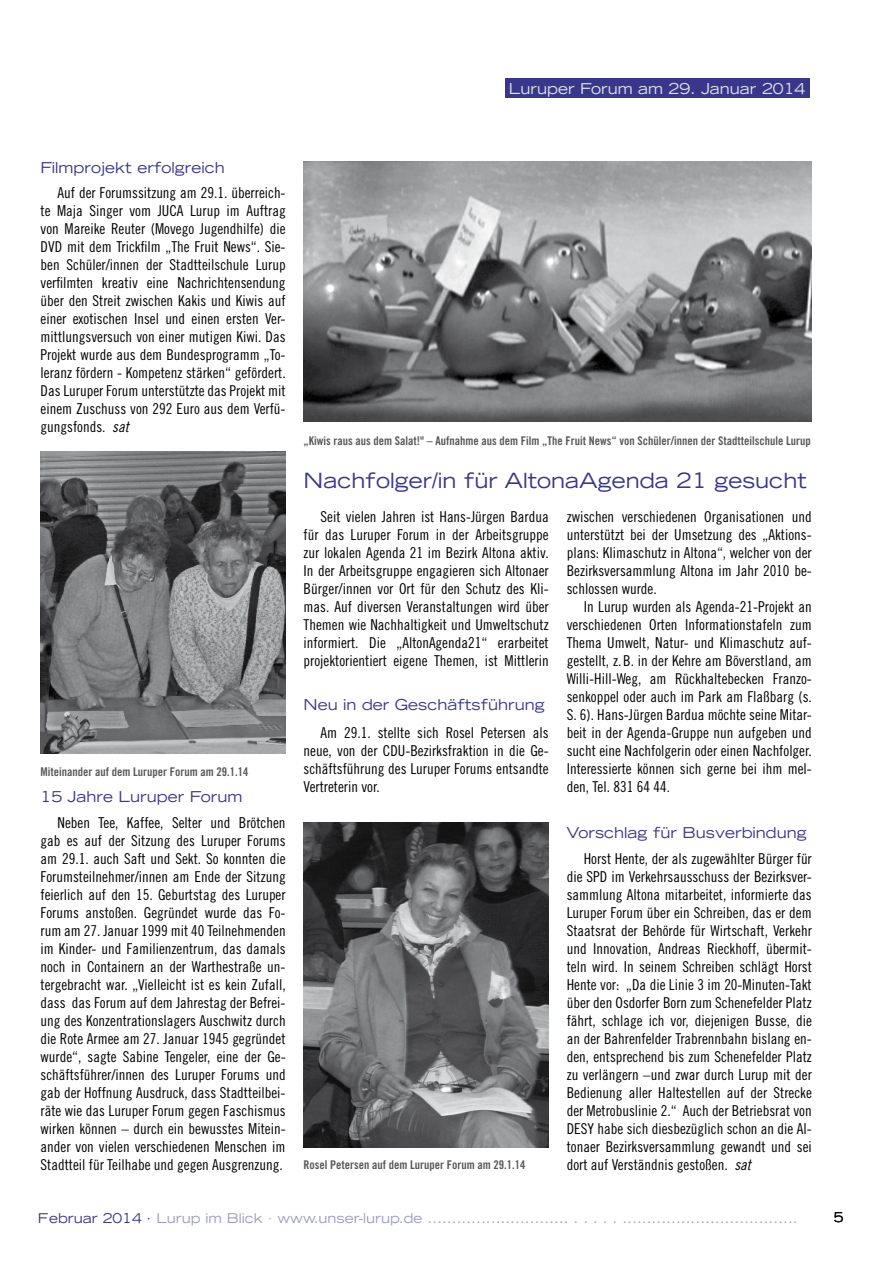
<style>
.page{position:relative;width:893px;height:1263px;background:#fff}
.page>*{position:absolute;margin:0;border:0;box-sizing:border-box;transform-origin:0 0}
.t1{font:expanded 21px "Trade Gothic LH";color:#38378b}
.t2{font:15px/18px "Trade Gothic Cond Eighteen";color:#000;text-align:justify}
.t3{font:expanded 15px "Trade Gothic LH";color:#38378b}
.t4{font:expanded 15px "Trade Gothic LH";color:#e3e4e4}
.t5{font:expanded 13.5px "Trade Gothic LH";color:#9c9bc5}
.t6{font:expanded 13.5px "Trade Gothic LH";color:#000}
.t7{font:12px "Trade Gothic Bold Cond Twenty";color:#58585a}
.s1{font-family:"Trade Gothic Cond Eighteen Obl"}
.s2{color:#38378b}
</style>
<div class="page">
<div style="left:505px;top:78px;width:305px;height:20px;background:#38378b"></div>
<img style="left:304px;top:162px;width:508px;height:260px">
<img style="left:304px;top:822px;width:245px;height:326px">
<img style="left:41px;top:451px;width:245px;height:302px">
<p class="t4" style="left:509px;top:78px;width:298px">Luruper Forum am 29. Januar 2014</p>
<p class="t3" style="left:41px;top:157px;width:186px">Filmprojekt erfolgreich</p>
<p class="t2" style="left:41px;top:183px;width:247px;text-indent:17px">Auf der Forumssitzung am 29.1. überreich&shy;te Maja Singer vom JUCA Lurup im Auftrag von Mareike Reuter (Movego Jugendhilfe) die DVD mit dem Trickfilm „The Fruit News“. Sie&shy;ben Schüler/innen der Stadtteilschule Lurup verfilmten kreativ eine Nachrichtensendung über den Streit zwischen Kakis und Kiwis auf einer exotischen Insel und einen ersten Ver&shy;mittlungsversuch von einer mutigen Kiwi. Das Projekt wurde aus dem Bundesprogramm „To&shy;leranz fördern - Kompetenz stärken“ gefördert.<br>Das Luruper Forum unterstützte das Projekt mit einem Zuschuss von 292 Euro aus dem Verfü&shy;gungsfonds. <span class="s1">sat</span></p>
<p class="t7" style="left:41px;top:765px;width:209px">Miteinander auf dem Luruper Forum am 29.1.14</p>
<p class="t3" style="left:41px;top:786px;width:203px">15 Jahre Luruper Forum</p>
<p class="t2" style="left:41px;top:813px;width:247px;text-indent:17px">Neben Tee, Kaffee, Selter und Brötchen gab es auf der Sitzung des Luruper Forums am 29.1. auch Saft und Sekt. So konnten die Forumsteilnehmer/innen am Ende der Sitzung feierlich auf den 15. Geburtstag des Luruper Forums anstoßen. Gegründet wurde das Fo&shy;rum am 27. Januar 1999 mit 40 Teilnehmenden im Kinder- und Familienzentrum, das damals noch in Containern an der Warthestraße un&shy;tergebracht war. „Vielleicht ist es kein Zufall, dass das Forum auf dem Jahrestag der Befrei&shy;ung des Konzentrationslagers Auschwitz durch die Rote Armee am 27. Januar 1945 gegründet wurde“, sagte Sabine Tengeler, eine der Ge&shy;schäftsführer/innen des Luruper Forums und gab der Hoffnung Ausdruck, dass Stadtteilbei&shy;räte wie das Luruper Forum gegen Faschismus wirken können – durch ein bewusstes Mitein&shy;ander von vielen verschiedenen Menschen im Stadtteil für Teilhabe und gegen Ausgrenzung.</p>
<p class="t7" style="left:304px;top:433px;width:509px">„Kiwis raus aus dem Salat!" – Aufnahme aus dem Film „The Fruit News“ von Schüler/innen der Stadtteilschule Lurup</p>
<h1 class="t1" style="left:304px;top:467px;width:504px">Nachfolger/in für AltonaAgenda 21 gesucht</h1>
<p class="t2" style="left:304px;top:507px;width:247px;text-indent:17px">Seit vielen Jahren ist Hans-Jürgen Bardua für das Luruper Forum in der Arbeitsgruppe zur lokalen Agenda 21 im Bezirk Altona aktiv.<br>In der Arbeitsgruppe engagieren sich Altonaer Bürger/innen vor Ort für den Schutz des Kli&shy;mas. Auf diversen Veranstaltungen wird über Themen wie Nachhaltigkeit und Umweltschutz informiert. Die „AltonAgenda21“ erarbeitet projektorientiert eigene Themen, ist Mittlerin</p>
<p class="t3" style="left:304px;top:695px;width:243px">Neu in der Geschäftsführung</p>
<p class="t2" style="left:304px;top:723px;width:247px;text-indent:17px">Am 29.1. stellte sich Rosel Petersen als neue, von der CDU-Bezirksfraktion in die Ge&shy;schäftsführung des Luruper Forums entsandte Vertreterin vor.</p>
<p class="t2" style="left:567px;top:507px;width:247px">zwischen verschiedenen Organisationen und unterstützt bei der Umsetzung des „Aktions&shy;plans: Klimaschutz in Altona“, welcher von der Bezirksversammlung Altona im Jahr 2010 be&shy;schlossen wurde.</p>
<p class="t2" style="left:567px;top:597px;width:247px;text-indent:17px">In Lurup wurden als Agenda-21-Projekt an verschiedenen Orten Informationstafeln zum Thema Umwelt, Natur- und Klimaschutz auf&shy;gestellt, z.B. in der Kehre am Böverstland, am Willi-Hill-Weg, am Rückhaltebecken Franzo&shy;senkoppel oder auch im Park am Flaßbarg (s.<br>S. 6). Hans-Jürgen Bardua möchte seine Mitar&shy;beit in der Agenda-Gruppe nun aufgeben und sucht eine Nachfolgerin oder einen Nachfolger.<br>Interessierte können sich gerne bei ihm mel&shy;den, Tel. 831 64 44.</p>
<p class="t7" style="left:304px;top:1158px;width:223px">Rosel Petersen auf dem Luruper Forum am 29.1.14</p>
<p class="t3" style="left:567px;top:823px;width:242px">Vorschlag für Busverbindung</p>
<p class="t2" style="left:567px;top:849px;width:247px;text-indent:17px">Horst Hente, der als zugewählter Bürger für die SPD im Verkehrsausschuss der Bezirksver&shy;sammlung Altona mitarbeitet, informierte das Luruper Forum über ein Schreiben, das er dem Staatsrat der Behörde für Wirtschaft, Verkehr und Innovation, Andreas Rieckhoff, übermit&shy;teln wird. In seinem Schreiben schlägt Horst Hente vor: „Da die Linie 3 im 20-Minuten-Takt über den Osdorfer Born zum Schenefelder Platz fährt, schlage ich vor, diejenigen Busse, die an der Bahrenfelder Trabrennbahn bislang en&shy;den, entsprechend bis zum Schenefelder Platz zu verlängern –und zwar durch Lurup mit der Bedienung aller Haltestellen auf der Strecke der Metrobuslinie 2.“ Auch der Betriebsrat von DESY habe sich diesbezüglich schon an die Al&shy;tonaer Bezirksversammlung gewandt und sei dort auf Verständnis gestoßen. <span class="s1">sat</span></p>
<p class="t5" style="left:38px;top:1209px;width:761px"><span class="s2">Februar 2014 ·</span> Lurup im Blick · www.unser-lurup.de ............................. . . . . . ....................................</p>
<p class="t6" style="left:834px;top:1209px;width:11px">5</p>
</div>
